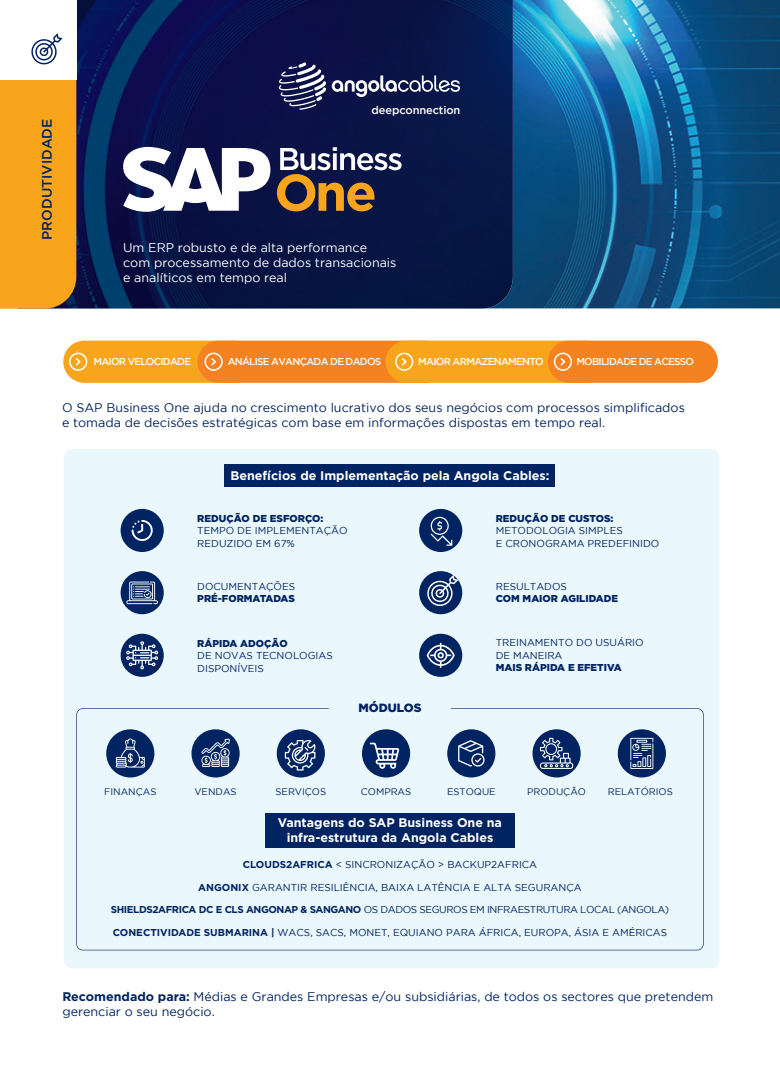
<style>
.page{position:relative;width:780px;height:1088px;background:#fff}
.page>*{position:absolute;margin:0;border:0;box-sizing:border-box;transform-origin:0 0}
.t1{font:500 13.75px "Gotham";color:#002361}
.t2{font:12.5px/15px "Gotham";color:#002361}
.t3{font:700 12.5px/15px "Gotham";color:#fff;text-align:center}
.t4{font:12.5px/15px "Gotham";color:#fff}
.t5{font:900 12px "Gotham";color:#002361}
.t6{font:500 11px "Gotham";letter-spacing:-.01em;color:#fff}
.t7{font:10px/12.5px "Gotham";color:#002361}
.t8{font:900 10px "Gotham";color:#002361}
.t9{font:10px "Gotham";letter-spacing:-.04em;color:#002361}
.t10{font:500 10px "Gotham";letter-spacing:-.07em;color:#fff}
.t11{font:9.5px "Gotham";color:#002361}
.s1{font-weight:700}
</style>
<div class="page">
<img style="left:513px;top:0;width:267px;height:308px">
<img style="left:77px;top:0;width:436px;height:308px">
<div style="left:63px;top:341px;width:192px;height:42px;background:#f9a51b;border-radius:21px"></div>
<div style="left:197px;top:341px;width:249px;height:42px;background:#f58220;border-radius:21px"></div>
<div style="left:385px;top:341px;width:222px;height:42px;background:#f9a51b;border-radius:21px"></div>
<svg style="left:69px;top:353px;width:18px;height:18px"></svg>
<svg style="left:204px;top:353px;width:19px;height:18px"></svg>
<svg style="left:395px;top:353px;width:18px;height:18px"></svg>
<div style="left:548px;top:341px;width:170px;height:42px;background:#f58220;border-radius:21px"></div>
<svg style="left:553px;top:353px;width:19px;height:18px"></svg>
<div style="left:64px;top:449px;width:655px;height:519px;background:#eaf7fd;border-radius:9px"></div>
<svg style="left:76px;top:708px;width:627px;height:242px"></svg>
<div style="left:121px;top:571px;width:43px;height:43px;background:#002361;border-radius:50%"></div>
<svg style="left:126px;top:581px;width:32px;height:23px"></svg>
<div style="left:121px;top:509px;width:43px;height:43px;background:#002361;border-radius:50%"></div>
<svg style="left:132px;top:520px;width:21px;height:21px"></svg>
<div style="left:121px;top:634px;width:43px;height:43px;background:#002361;border-radius:50%"></div>
<svg style="left:126px;top:641px;width:32px;height:28px"></svg>
<div style="left:419px;top:509px;width:43px;height:43px;background:#002361;border-radius:50%"></div>
<svg style="left:430px;top:517px;width:22px;height:29px"></svg>
<div style="left:419px;top:571px;width:43px;height:43px;background:#002361;border-radius:50%"></div>
<svg style="left:426px;top:575px;width:32px;height:32px"></svg>
<div style="left:419px;top:634px;width:43px;height:43px;background:#002361;border-radius:50%"></div>
<svg style="left:426px;top:643px;width:28px;height:25px"></svg>
<div style="left:191px;top:729px;width:49px;height:48px;background:#002361;border-radius:50%"></div>
<svg style="left:201px;top:739px;width:29px;height:28px"></svg>
<div style="left:106px;top:729px;width:48px;height:48px;background:#002361;border-radius:50%"></div>
<svg style="left:116px;top:738px;width:29px;height:29px"></svg>
<div style="left:617px;top:729px;width:49px;height:48px;background:#002361;border-radius:50%"></div>
<svg style="left:630px;top:738px;width:23px;height:31px"></svg>
<div style="left:362px;top:729px;width:48px;height:48px;background:#002361;border-radius:50%"></div>
<svg style="left:370px;top:743px;width:29px;height:26px"></svg>
<div style="left:447px;top:729px;width:48px;height:48px;background:#002361;border-radius:50%"></div>
<svg style="left:458px;top:740px;width:26px;height:26px"></svg>
<div style="left:532px;top:729px;width:48px;height:48px;background:#002361;border-radius:50%"></div>
<svg style="left:540px;top:738px;width:33px;height:31px"></svg>
<div style="left:277px;top:729px;width:48px;height:48px;background:#002361;border-radius:50%"></div>
<svg style="left:285px;top:740px;width:31px;height:30px"></svg>
<svg style="left:0;top:18px;width:485px;height:291px;background:#413f54"></svg>
<div style="left:265px;top:813px;width:250px;height:34px;background:#002361"></div>
<div style="left:225px;top:465px;width:330px;height:22px;background:#002361"></div>
<h1 class="t1" style="left:39px;top:240px;width:123px;rotate:-90deg">PRODUTIVIDADE</h1>
<p class="t6" style="left:371px;top:103px;width:90px">deepconnection</p>
<p class="t4" style="left:123px;top:240px;width:275px">Um ERP robusto e de alta performance com processamento de dados transacionais e analíticos em tempo real</p>
<p class="t10" style="left:93px;top:356px;width:99px">MAIOR VELOCIDADE</p>
<p class="t10" style="left:228px;top:356px;width:155px">ANÁLISE AVANÇADA DE DADOS</p>
<p class="t10" style="left:418px;top:356px;width:127px">MAIOR ARMAZENAMENTO</p>
<p class="t10" style="left:576px;top:356px;width:119px">MOBILIDADE DE ACESSO</p>
<p class="t2" style="left:62px;top:400px;width:624px">O SAP Business One ajuda no crescimento lucrativo dos seus negócios com processos simplificados e tomada de decisões estratégicas com base em informações dispostas em tempo real.</p>
<p class="t3" style="left:230px;top:468px;width:321px">Benefícios de Implementação pela Angola Cables:</p>
<p class="t8" style="left:197px;top:512px;width:128px">REDUÇÃO DE ESFORÇO:</p>
<p class="t7" style="left:197px;top:524px;width:152px">TEMPO DE IMPLEMENTAÇÃO<br>REDUZIDO EM 67%</p>
<p class="t7" style="left:197px;top:580px;width:99px">DOCUMENTAÇÕES</p>
<p class="t8" style="left:197px;top:593px;width:99px">PRÉ-FORMATADAS</p>
<p class="t8" style="left:197px;top:637px;width:92px">RÁPIDA ADOÇÃO</p>
<p class="t7" style="left:197px;top:649px;width:137px">DE NOVAS TECNOLOGIAS<br>DISPONÍVEIS</p>
<p class="t5" style="left:358px;top:701px;width:65px">MÓDULOS</p>
<p class="t8" style="left:495px;top:512px;width:119px">REDUÇÃO DE CUSTOS:</p>
<p class="t7" style="left:495px;top:524px;width:165px">METODOLOGIA SIMPLES<br>E CRONOGRAMA PREDEFINIDO</p>
<p class="t7" style="left:495px;top:580px;width:73px">RESULTADOS</p>
<p class="t8" style="left:495px;top:593px;width:124px">COM MAIOR AGILIDADE</p>
<p class="t7" style="left:495px;top:636px;width:149px">TREINAMENTO DO USUÁRIO<br>DE MANEIRA</p>
<p class="t8" style="left:495px;top:662px;width:127px">MAIS RÁPIDA E EFETIVA</p>
<p class="t11" style="left:104px;top:787px;width:54px">FINANÇAS</p>
<p class="t11" style="left:194px;top:787px;width:44px">VENDAS</p>
<p class="t11" style="left:275px;top:787px;width:52px">SERVIÇOS</p>
<p class="t11" style="left:361px;top:787px;width:52px">COMPRAS</p>
<p class="t11" style="left:447px;top:787px;width:50px">ESTOQUE</p>
<p class="t11" style="left:527px;top:787px;width:60px">PRODUÇÃO</p>
<p class="t11" style="left:607px;top:787px;width:67px">RELATÓRIOS</p>
<p class="t3" style="left:278px;top:815px;width:225px">Vantagens do SAP Business One na infra-estrutura da Angola Cables</p>
<p class="t7" style="left:243px;top:858px;width:296px"><span class="s1">CLOUDS2AFRICA</span> &lt; SINCRONIZAÇÃO &gt; BACKUP2AFRICA</p>
<p class="t7" style="left:198px;top:881px;width:385px"><span class="s1">ANGONIX</span> GARANTIR RESILIÊNCIA, BAIXA LATÊNCIA E ALTA SEGURANÇA</p>
<p class="t9" style="left:111px;top:904px;width:560px"><span class="s1">SHIELDS2AFRICA DC E CLS ANGONAP &amp; SANGANO</span> OS DADOS SEGUROS EM INFRAESTRUTURA LOCAL (ANGOLA)</p>
<p class="t7" style="left:113px;top:926px;width:556px"><span class="s1">CONECTIVIDADE SUBMARINA |</span> WACS, SACS, MONET, EQUIANO PARA ÁFRICA, EUROPA, ÁSIA E AMÉRICAS</p>
<p class="t2" style="left:62px;top:989px;width:652px"><span class="s1">Recomendado para:</span> Médias e Grandes Empresas e/ou subsidiárias, de todos os sectores que pretendem gerenciar o seu negócio.</p>
</div>
